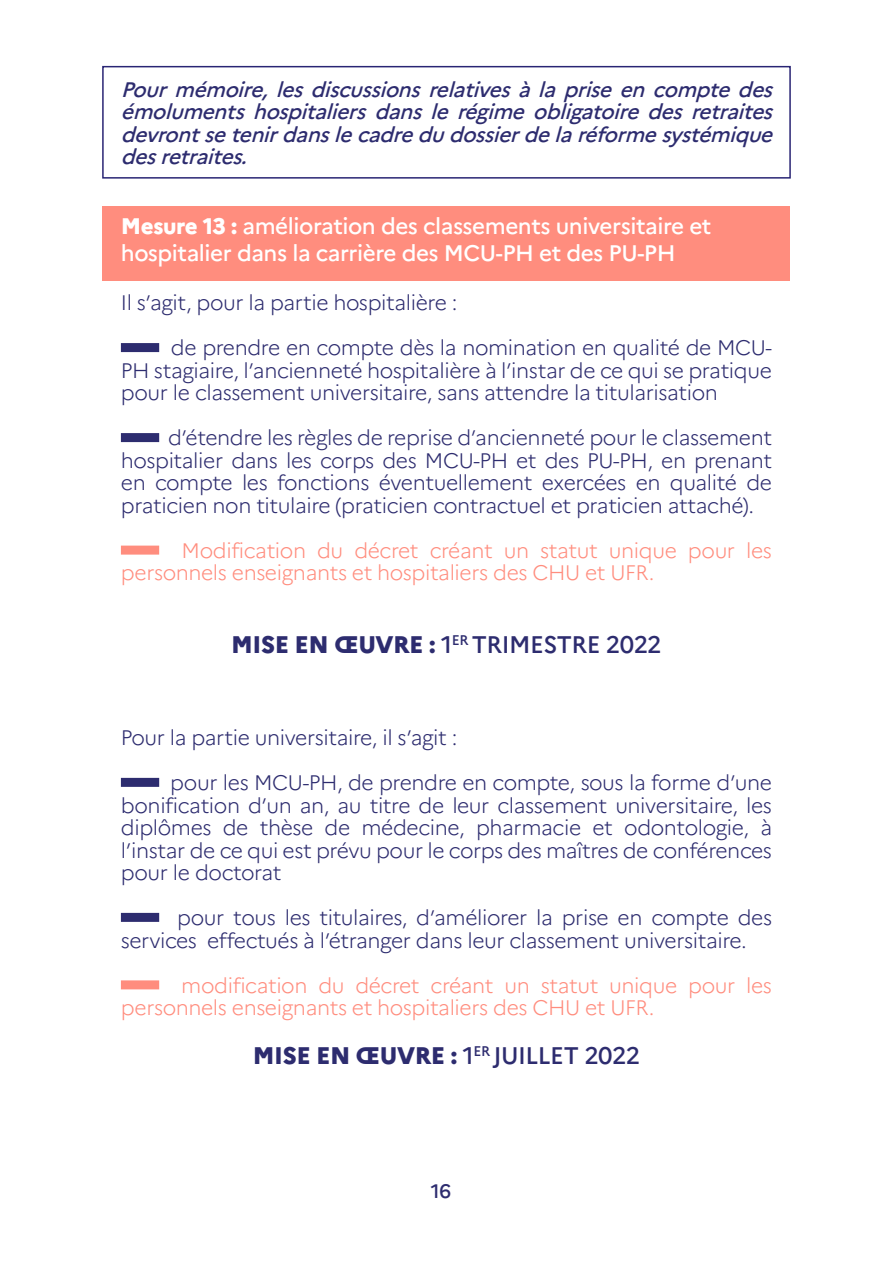
<style>
.page{position:relative;width:893px;height:1263px;background:#fff}
.page>*{position:absolute;margin:0;border:0;box-sizing:border-box;transform-origin:0 0}
.t1{font:500 24px "Marianne";letter-spacing:-.02em;color:#2d2c6f}
.t2{font:800 24px "Marianne";letter-spacing:-.02em;color:#2d2c6f}
.t3{font:500 22.5px/27px "Marianne";letter-spacing:-.02em;color:#fff}
.t4{font:300 21px/22.5px "Marianne";letter-spacing:-.02em;color:#2d2c6f}
.t5{font:300 21px/22.5px "Marianne";letter-spacing:-.02em;color:#ff8d7e}
.t6{font:italic 500 21px/22.5px "Marianne";color:#2d2c6f;text-align:justify}
.t7{font:500 19.5px "Marianne";color:#2d2c6f}
.s1{font-weight:800}
.s2{font-weight:500}
</style>
<div class="page">
<div style="left:121px;top:778px;width:38px;height:9px;background:#2d2c6f"></div>
<div style="left:121px;top:913px;width:38px;height:9px;background:#2d2c6f"></div>
<div style="left:121px;top:980px;width:38px;height:9px;background:#ff8d7e"></div>
<div style="left:103px;top:206px;width:687px;height:75px;background:#ff8d7e"></div>
<div style="left:121px;top:343px;width:38px;height:9px;background:#2d2c6f"></div>
<div style="left:121px;top:433px;width:38px;height:9px;background:#2d2c6f"></div>
<div style="left:121px;top:546px;width:38px;height:9px;background:#ff8d7e"></div>
<div style="left:102px;top:66px;width:689px;height:113px;border:2px solid #292574"></div>
<p class="t6" style="left:121px;top:78px;width:660px">Pour mémoire, les discussions relatives à la prise en compte des émoluments hospitaliers dans le régime obligatoire des retraites devrontsetenirdanslecadredudossierdelaréformesystémique desretraites.</p>
<p class="t3" style="left:121px;top:212px;width:592px"><span class="s1">Mesure 13 :</span> amélioration des classements universitaire et hospitalier dans la carrière des MCU-PH et des PU-PH</p>
<p class="t4" style="left:171px;top:280px;width:603px;line-height:45px;text-indent:-50px">Il s’agit, pour la partie hospitalière :<br>de prendre en compte dès la nomination en qualité de MCU-</p>
<p class="t4" style="left:121px;top:359px;width:653px">PH stagiaire, l’ancienneté hospitalière à l’instar de ce qui se pratique pour le classement universitaire, sans attendre la titularisation</p>
<p class="t4" style="left:121px;top:426px;width:653px;text-align:justify;text-indent:47px">d’étendre les règles de reprise d’ancienneté pour le classement hospitalier dans les corps des MCU-PH et des PU-PH, en prenant en compte les fonctions éventuellement exercées en qualité de praticien non titulaire (praticien contractuel et praticien attaché).</p>
<p class="t5" style="left:121px;top:539px;width:653px;text-indent:61px">Modification du décret créant un statut unique pour les personnels enseignants et hospitaliers des CHU et UFR.</p>
<p class="t1" style="left:231px;top:630px;width:432px"><span class="s1">MISE EN ŒUVRE :</span> 1<sup>ER</sup> TRIMESTRE 2022</p>
<p class="t4" style="left:170px;top:715px;width:603px;line-height:45px;text-indent:-49px">Pour la partie universitaire, il s’agit :<br>pour les MCU-PH, de prendre en compte, sous la forme d’une</p>
<p class="t4" style="left:121px;top:794px;width:653px;text-align:justify">bonification d’un an, au titre de leur classement universitaire, les diplômes de thèse de médecine, pharmacie et odontologie, à l’instar de ce qui est prévu pour le corps des maîtres de conférences pour le doctorat</p>
<p class="t4" style="left:121px;top:906px;width:653px;text-indent:56px">pour tous les titulaires, d’améliorer la prise en compte des services effectués à l’étranger dans leur classement universitaire.</p>
<p class="t5" style="left:121px;top:974px;width:653px;text-indent:60px">modification du décret créant un statut unique pour les personnels enseignants et hospitaliers des CHU et UFR.</p>
<p class="t2" style="left:253px;top:1041px;width:389px">MISE EN ŒUVRE : <span class="s2">1</span><sup>ER</sup> <span class="s2">JUILLET 2022</span></p>
<p class="t7" style="left:431px;top:1179px;width:22px">16</p>
</div>
